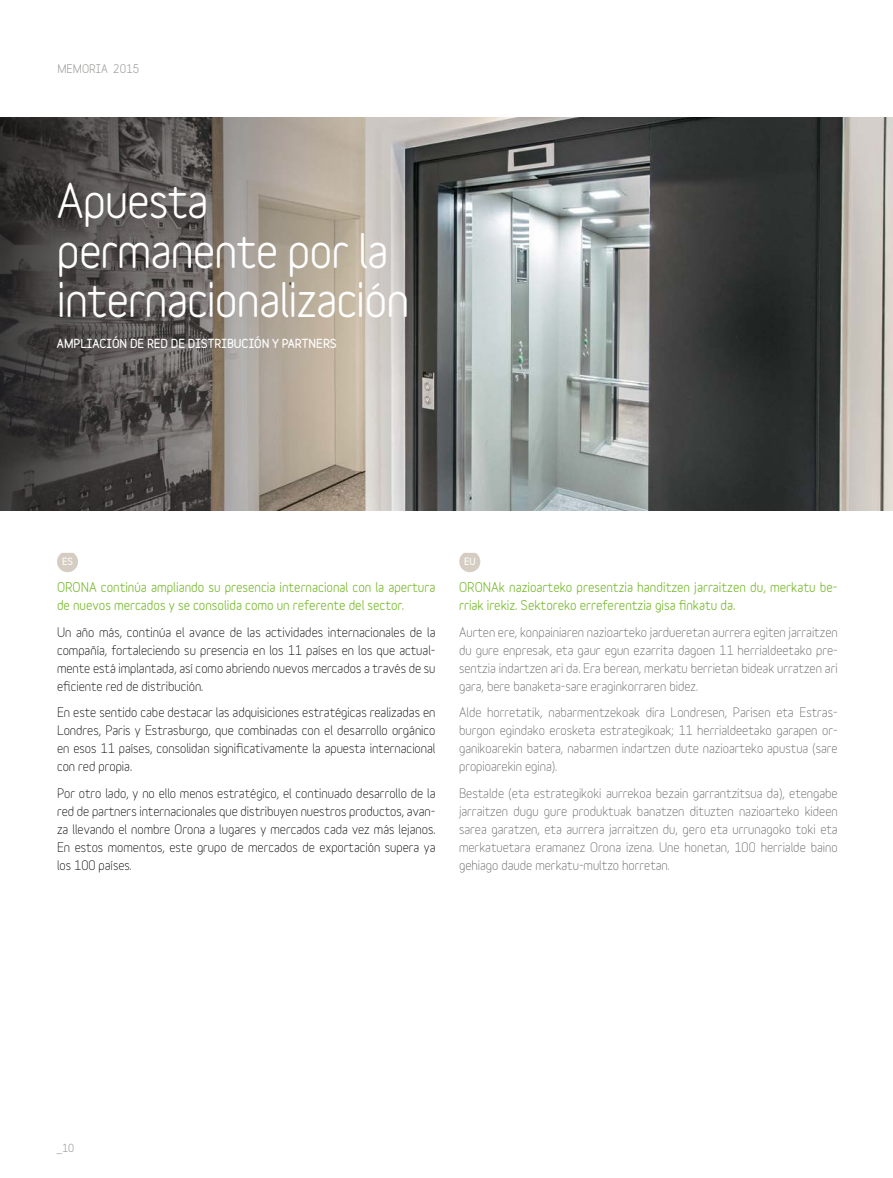
<style>
.page{position:relative;width:893px;height:1178px;background:#fff}
.page>*{position:absolute;margin:0;border:0;box-sizing:border-box;transform-origin:0 0}
.t1{font:700 45px/49.5px "Variable";letter-spacing:-.02em;color:#fff}
.t2{font:12.75px/18px "Variable";color:#646363;text-align:justify}
.t3{font:12.75px/18px "Variable";color:#000;text-align:justify}
.t4{font:700 12.75px/18px "Variable";color:#76b82a}
.t5{font:900 11.25px "Variable";color:#fff}
.t6{font:700 11.25px "Variable";color:#9d9d9c}
.t7{font:700 10.5px "Variable";color:#9d9d9c}
.t8{font:900 9px "Variable";color:#fff}
</style>
<div class="page">
<img style="left:349px;top:118px;width:544px;height:392px">
<svg style="left:57px;top:553px;width:21px;height:19px"></svg>
<svg style="left:459px;top:553px;width:21px;height:19px"></svg>
<svg style="left:0;top:117px;width:349px;height:393px;background:#716b66"></svg>
<p class="t6" style="left:57px;top:62px;width:83px">m emoria 2015</p>
<h1 class="t1" style="left:57px;top:176px;width:354px">Apuesta permanente por la internacionalización</h1>
<p class="t5" style="left:57px;top:336px;width:15px">AMPLIACI</p>
<p class="t5" style="left:112px;top:336px;width:226px">ÓN DE RED DE DISTRIBUCIÓN Y PARTNERS</p>
<p class="t8" style="left:62px;top:556px;width:11px">ES</p>
<p class="t8" style="left:464px;top:556px;width:12px">EU</p>
<p class="t4" style="left:57px;top:578px;width:9px">ORO</p>
<p class="t4" style="left:57px;top:578px;width:380px;text-indent:24px">NA continúa ampliando su presencia internacional con la apertura de nuevos mercados y se consolida como un referente del sector.</p>
<p class="t3" style="left:57px;top:623px;width:380px">Un año más, continúa el avance de las actividades internacionales de la compañía, fortaleciendo su presencia en los 11 países en los que actual&shy;mente está implantada, así como abriendo nuevos mercados a través de su eficiente red de distribución.</p>
<p class="t3" style="left:57px;top:703px;width:380px">En este sentido cabe destacar las adquisiciones estratégicas realizadas en Londres, Paris y Estrasburgo, que combinadas con el desarrollo orgánico en esos 11 países, consolidan significativamente la apuesta internacional con red propia.</p>
<p class="t3" style="left:57px;top:784px;width:380px">Por otro lado, y no ello menos estratégico, el continuado desarrollo de la red de partners internacionales que distribuyen nuestros productos, avan&shy;za llevando el nombre Orona a lugares y mercados cada vez más lejanos.<br>En estos momentos, este grupo de mercados de exportación supera ya los 100 países.</p>
<p class="t4" style="left:459px;top:578px;width:9px">ORO</p>
<p class="t4" style="left:459px;top:578px;width:380px;text-indent:24px">NAk nazioarteko presentzia handitzen jarraitzen du, merkatu be&shy;rriak irekiz. Sektoreko erreferentzia gisa finkatu da.</p>
<p class="t2" style="left:459px;top:623px;width:380px">Aurten ere, konpainiaren nazioarteko jardueretan aurrera egiten jarraitzen du gure enpresak, eta gaur egun ezarrita dagoen 11 herrialdeetako pre&shy;sentzia indartzen ari da. Era berean, merkatu berrietan bideak urratzen ari gara, bere banaketa-sare eraginkorraren bidez.</p>
<p class="t2" style="left:459px;top:703px;width:380px">Alde horretatik, nabarmentzekoak dira Londresen, Parisen eta Estras&shy;burgon egindako erosketa estrategikoak; 11 herrialdeetako garapen or&shy;ganikoarekin batera, nabarmen indartzen dute nazioarteko apustua (sare propioarekin egina).</p>
<p class="t2" style="left:459px;top:784px;width:380px">Bestalde (eta estrategikoki aurrekoa bezain garrantzitsua da), etengabe jarraitzen dugu gure produktuak banatzen dituzten nazioarteko kideen sarea garatzen, eta aurrera jarraitzen du, gero eta urrunagoko toki eta merkatuetara eramanez Orona izena. Une honetan, 100 herrialde baino gehiago daude merkatu-multzo horretan.</p>
<p class="t7" style="left:57px;top:1142px;width:19px">_10</p>
</div>
